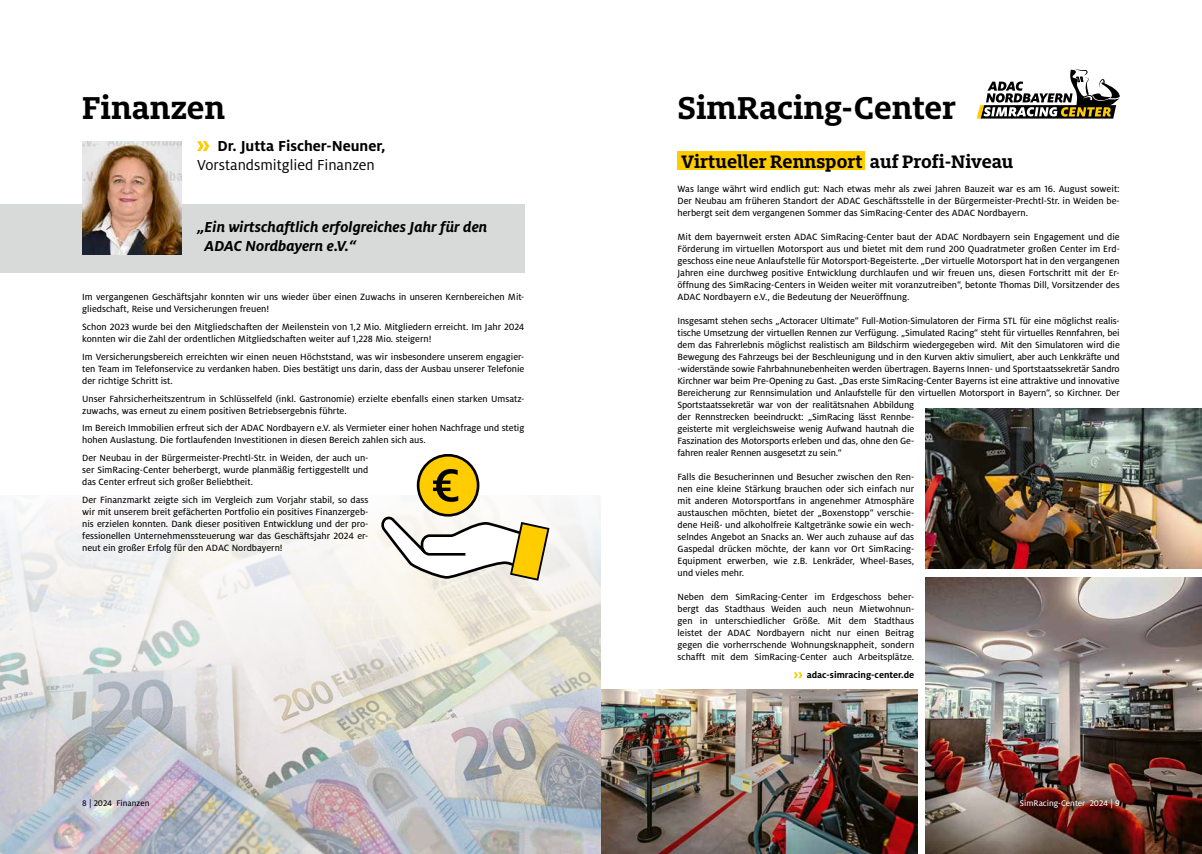
<style>
.page{position:relative;width:1202px;height:854px;background:#fff}
.page>*{position:absolute;margin:0;border:0;box-sizing:border-box;transform-origin:0 0}
.t1{font:700 35px "Milo Slab ADAC";color:#000}
.t2{font:700 20px "Milo Slab ADAC";color:#000}
.t3{font:italic 700 16px/19.2px "Milo ADAC";color:#000}
.t4{font:16px "Milo ADAC";color:#000}
.t5{font:700 16px "Milo ADAC";color:#000}
.t6{font:10px/12px "Milo ADAC Text";letter-spacing:-.01em;color:#000;text-align:justify}
.t7{font:700 10px "Milo ADAC";color:#000}
.t8{font:9px "Milo ADAC Text";color:#fff}
.t9{font:9px "Milo ADAC Text";color:#000}
</style>
<div class="page">
<img style="left:0;top:495px;width:601px;height:358px">
<div style="left:677px;top:152px;width:188px;height:18px;background:#fc0"></div>
<svg style="left:794px;top:672px;width:8px;height:6px"></svg>
<div style="left:0;top:204px;width:524px;height:68px;background:#d8dada"></div>
<img style="left:82px;top:141px;width:100px;height:113px">
<svg style="left:197px;top:141px;width:12px;height:10px"></svg>
<img style="left:602px;top:689px;width:315px;height:164px">
<img style="left:926px;top:577px;width:276px;height:276px">
<img style="left:926px;top:409px;width:276px;height:159px">
<div style="left:1012px;top:790px;width:116px;height:26px;background:#000;opacity:.75"></div>
<svg style="left:977px;top:69px;width:143px;height:49px"></svg>
<div style="left:418px;top:455px;width:60px;height:60px;background:#fc0;border-radius:50%"></div>
<div style="left:417px;top:454px;width:62px;height:62px;border:3px solid #000;border-radius:50%"></div>
<svg style="left:382px;top:517px;width:167px;height:63px"></svg>
<svg style="left:433px;top:469px;width:25px;height:32px"></svg>
<h1 class="t1" style="left:82px;top:85px;width:144px">Finanzen</h1>
<h1 class="t1" style="left:678px;top:85px;width:279px">SimRacing-Center</h1>
<h3 class="t5" style="left:217px;top:137px;width:170px">Dr. Jutta Fischer-Neuner,</h3>
<h3 class="t4" style="left:197px;top:156px;width:179px">Vorstandsmitglied Finanzen</h3>
<h2 class="t2" style="left:681px;top:148px;width:334px">Virtueller Rennsport auf Profi-Niveau</h2>
<p class="t6" style="left:677px;top:183px;width:444px">Was lange währt wird endlich gut: Nach etwas mehr als zwei Jahren Bauzeit war es am 16. August soweit:<br>Der Neubau am früheren Standort der ADAC Geschäftsstelle in der Bürgermeister-Prechtl-Str. in Weiden be&shy;herbergt seit dem vergangenen Sommer das SimRacing-Center des ADAC Nordbayern.</p>
<p class="t6" style="left:677px;top:231px;width:444px">Mit dem bayernweit ersten ADAC SimRacing-Center baut der ADAC Nordbayern sein Engagement und die Förderung im virtuellen Motorsport aus und bietet mit dem rund 200 Quadratmeter großen Center im Erd&shy;geschoss eine neue Anlaufstelle für Motorsport-Begeisterte. „Der virtuelle Motorsport hat in den vergangenen Jahren eine durchweg positive Entwicklung durchlaufen und wir freuen uns, diesen Fortschritt mit der Er&shy;öffnung des SimRacing-Centers in Weiden weiter mit voranzutreiben“, betonte Thomas Dill, Vorsitzender des ADAC Nordbayern e.V., die Bedeutung der Neueröffnung.</p>
<p class="t6" style="left:677px;top:315px;width:444px;text-align:left">Insgesamt stehen sechs „Actoracer Ultimate“ Full-Motion-Simulatoren der Firma STL für eine möglichst realis&shy;tische Umsetzung der virtuellen Rennen zur Verfügung. „Simulated Racing“ steht für virtuelles Rennfahren, bei dem das Fahrerlebnis möglichst realistisch am Bildschirm wiedergegeben wird. Mit den Simulatoren wird die Bewegung des Fahrzeugs bei der Beschleunigung und in den Kurven aktiv simuliert, aber auch Lenkkräfte und -widerstände sowie Fahrbahnunebenheiten werden übertragen. Bayerns Innen- und Sportstaatssekretär Sandro Kirchner war beim Pre-Opening zu Gast. „Das erste SimRacing-Center Bayerns ist eine attraktive und innovative Bereicherung zur Rennsimulation und Anlaufstelle für den virtuellen Motorsport in Bayern“, so Kirchner. Der Sportstaatssekretär war von der realitätsnahen Abbildung<br>der Rennstrecken beeindruckt: „SimRacing lässt Rennbe-<br>geisterte mit vergleichsweise wenig Aufwand hautnah die<br>Faszination des Motorsports erleben und das, ohne den Ge-<br>fahren realer Rennen ausgesetzt zu sein.“</p>
<p class="t6" style="left:677px;top:471px;width:238px">Falls die Besucherinnen und Besucher zwischen den Ren&shy;nen eine kleine Stärkung brauchen oder sich einfach nur mit anderen Motorsportfans in angenehmer Atmosphäre austauschen möchten, bietet der „Boxenstopp“ verschie&shy;dene Heiß- und alkoholfreie Kaltgetränke sowie ein wech&shy;selndes Angebot an Snacks an. Wer auch zuhause auf das Gaspedal drücken möchte, der kann vor Ort SimRacing-Equipment erwerben, wie z.B. Lenkräder, Wheel-Bases, und vieles mehr.</p>
<p class="t6" style="left:677px;top:591px;width:238px">Neben dem SimRacing-Center im Erdgeschoss beher&shy;bergt das Stadthaus Weiden auch neun Mietwohnun&shy;gen in unterschiedlicher Größe. Mit dem Stadthaus leistet der ADAC Nordbayern nicht nur einen Beitrag gegen die vorherrschende Wohnungsknappheit, sondern schafft mit dem SimRacing-Center auch Arbeitsplätze.</p>
<p class="t7" style="left:807px;top:669px;width:109px">adac-simracing-center.de</p>
<h3 class="t3" style="left:205px;top:217px;width:284px;text-indent:-8px">„Ein wirtschaftlich erfolgreiches Jahr für den<br>ADAC Nordbayern e.V.“</h3>
<p class="t6" style="left:82px;top:291px;width:444px">Im vergangenen Geschäftsjahr konnten wir uns wieder über einen Zuwachs in unseren Kernbereichen Mit&shy;gliedschaft, Reise und Versicherungen freuen!</p>
<p class="t6" style="left:82px;top:321px;width:444px">Schon 2023 wurde bei den Mitgliedschaften der Meilenstein von 1,2 Mio. Mitgliedern erreicht. Im Jahr 2024 konnten wir die Zahl der ordentlichen Mitgliedschaften weiter auf 1,228 Mio. steigern!</p>
<p class="t6" style="left:82px;top:350px;width:444px">Im Versicherungsbereich erreichten wir einen neuen Höchststand, was wir insbesondere unserem engagier&shy;ten Team im Telefonservice zu verdanken haben. Dies bestätigt uns darin, dass der Ausbau unserer Telefonie der richtige Schritt ist.</p>
<p class="t6" style="left:82px;top:392px;width:444px">Unser Fahrsicherheitszentrum in Schlüsselfeld (inkl. Gastronomie) erzielte ebenfalls einen starken Umsatz&shy;zuwachs, was erneut zu einem positiven Betriebsergebnis führte.</p>
<p class="t6" style="left:82px;top:422px;width:444px">Im Bereich Immobilien erfreut sich der ADAC Nordbayern e.V. als Vermieter einer hohen Nachfrage und stetig hohen Auslastung. Die fortlaufenden Investitionen in diesen Bereich zahlen sich aus.</p>
<p class="t6" style="left:82px;top:451px;width:288px">Der Neubau in der Bürgermeister-Prechtl-Str. in Weiden, der auch un&shy;ser SimRacing-Center beherbergt, wurde planmäßig fertiggestellt und das Center erfreut sich großer Beliebtheit.</p>
<p class="t6" style="left:82px;top:493px;width:288px">Der Finanzmarkt zeigte sich im Vergleich zum Vorjahr stabil, so dass wir mit unserem breit gefächerten Portfolio ein positives Finanzergeb&shy;nis erzielen konnten. Dank dieser positiven Entwicklung und der pro&shy;fessionellen Unternehmenssteuerung war das Geschäftsjahr 2024 er&shy;neut ein großer Erfolg für den ADAC Nordbayern!</p>
<p class="t9" style="left:82px;top:797px;width:69px">8 | 2024 Finanzen</p>
<p class="t8" style="left:1020px;top:797px;width:101px">SimRacing-Center 2024 | 9</p>
</div>
